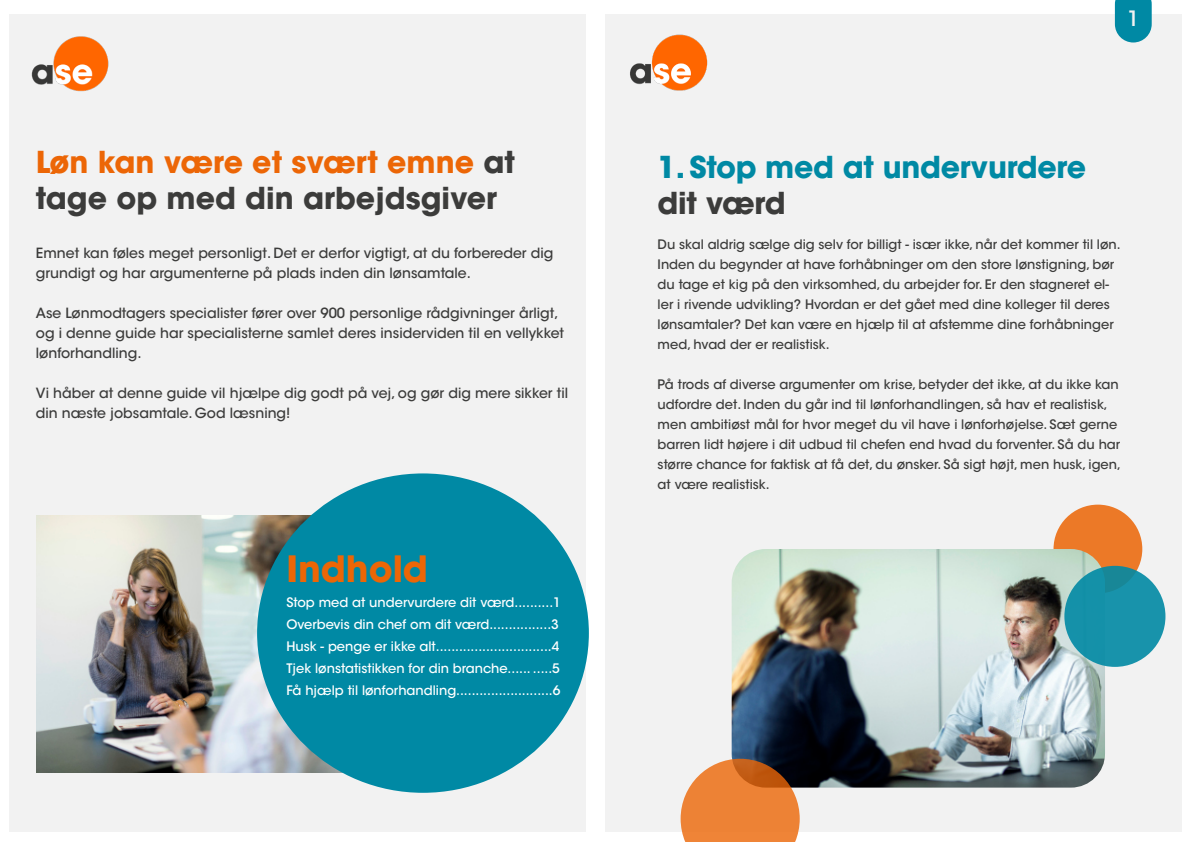
<style>
.page{position:relative;width:1191px;height:842px;background:#fff}
.page>*{position:absolute;margin:0;border:0;box-sizing:border-box;transform-origin:0 0}
.t1{font:700 36px "ITC Avant Garde Std";color:#ec6606}
.t2{font:700 30px/36px "ITC Avant Garde Std";color:#3c3c3b}
.t3{font:700 30px "ITC Avant Garde Std";letter-spacing:-.01em;color:#0089a4}
.t4{font:500 21px "ITC Avant Garde Std";color:#f2f2f2}
.t5{font:500 14px/20px "ITC Avant Garde Std";color:#3c3c3b}
.t6{font:500 13px/20px "ITC Avant Garde Std";color:#3c3c3b}
.t7{font:500 13px/22px "ITC Avant Garde Std";color:#fff}
.s1{color:#ec6606}
</style>
<div class="page">
<div style="left:9px;top:14px;width:577px;height:818px;background:#f2f2f2"></div>
<img style="left:36px;top:516px;width:304px;height:256px">
<img style="left:31px;top:36px;width:78px;height:56px">
<div style="left:257px;top:473px;width:332px;height:320px;background:#0089a4;border-radius:50%"></div>
<div style="left:605px;top:14px;width:576px;height:818px;background:#f2f2f2"></div>
<svg style="left:1114px;top:0;width:37px;height:43px"></svg>
<div style="left:1053px;top:505px;width:89px;height:88px;background:#ec7927;border-radius:50%"></div>
<img style="left:731px;top:549px;width:374px;height:239px">
<svg style="left:680px;top:759px;width:119px;height:83px"></svg>
<div style="left:1064px;top:566px;width:101px;height:101px;background:linear-gradient(to bottom,#178ea3,#1995ae);border-radius:50%"></div>
<img style="left:630px;top:34px;width:78px;height:57px">
<h2 class="t2" style="left:36px;top:144px;width:480px"><span class="s1">Løn kan være et svært emne</span> at tage op med din arbejdsgiver</h2>
<p class="t5" style="left:36px;top:243px;width:519px">Emnet kan føles meget personligt. Det er derfor vigtigt, at du forbereder dig grundigt og har argumenterne på plads inden din lønsamtale.</p>
<p class="t5" style="left:36px;top:303px;width:530px">Ase Lønmodtagers specialister fører over 900 personlige rådgivninger årligt, og i denne guide har specialisterne samlet deres insiderviden til en vellykket lønforhandling.</p>
<p class="t5" style="left:36px;top:383px;width:533px">Vi håber at denne guide vil hjælpe dig godt på vej, og gør dig mere sikker til din næste jobsamtale. God læsning!</p>
<h1 class="t1" style="left:286px;top:546px;width:143px">Indhold</h1>
<p class="t7" style="left:286px;top:591px;width:276px">Stop med at undervurdere dit værd..........1<br>Overbevis din chef om dit værd................3<br>Husk - penge er ikke alt..............................4<br>Tjek lønstatistikken for din branche...... .....5<br>Få hjælp til lønforhandling.........................6</p>
<h3 class="t4" style="left:1127px;top:6px;width:14px">1</h3>
<h2 class="t3" style="left:657px;top:148px;width:430px">1. Stop med at undervurdere</h2>
<h2 class="t2" style="left:657px;top:185px;width:130px">dit værd</h2>
<p class="t6" style="left:657px;top:234px;width:464px">Du skal aldrig sælge dig selv for billigt - især ikke, når det kommer til løn.<br>Inden du begynder at have forhåbninger om den store lønstigning, bør du tage et kig på den virksomhed, du arbejder for. Er den stagneret el&shy;ler i rivende udvikling? Hvordan er det gået med dine kolleger til deres lønsamtaler? Det kan være en hjælp til at afstemme dine forhåbninger med, hvad der er realistisk.</p>
<p class="t6" style="left:657px;top:374px;width:465px">På trods af diverse argumenter om krise, betyder det ikke, at du ikke kan udfordre det. Inden du går ind til lønforhandlingen, så hav et realistisk, men ambitiøst mål for hvor meget du vil have i lønforhøjelse. Sæt gerne barren lidt højere i dit udbud til chefen end hvad du forventer. Så du har større chance for faktisk at få det, du ønsker. Så sigt højt, men husk, igen, at være realistisk.</p>
</div>
